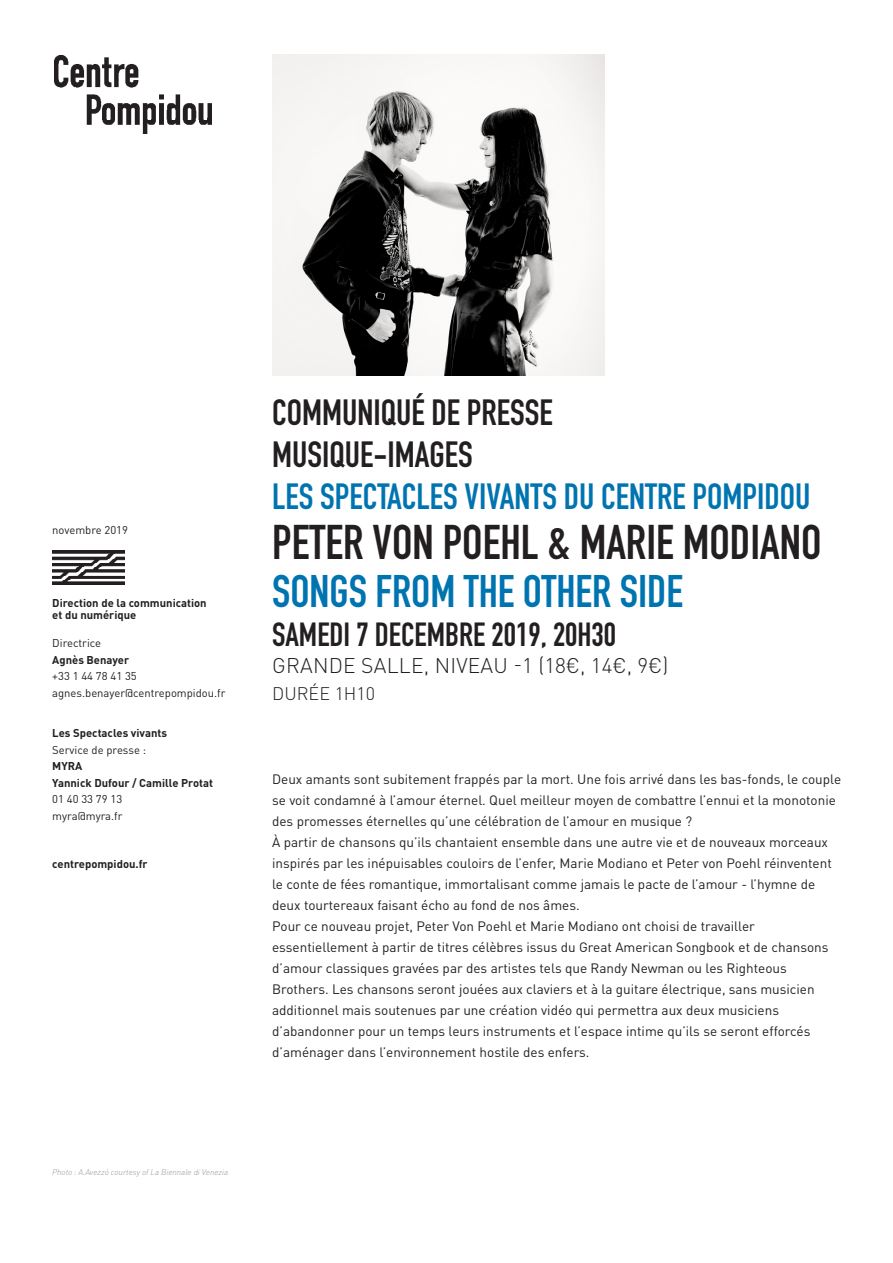
<style>
.page{position:relative;width:893px;height:1263px;background:#fff}
.page>*{position:absolute;margin:0;border:0;box-sizing:border-box;transform-origin:0 0}
.texte_courant{font:48px "DIN Engschrift Std";color:#231f20}
.texte_courant-2{font:45px "DIN Engschrift Std";color:#0074b0}
.texte_courant-3{font:36px "DIN Engschrift Std";color:#0074b0}
.texte_courant-4{font:36px "DIN Engschrift Std";color:#231f20}
.texte_courant-5{font:33px "DIN Engschrift Std";color:#231f20}
.texte_courant-6{font:300 21px "DINOT";letter-spacing:.01em;color:#231f20}
.texte_courant-7{font:300 18px "DINOT";color:#231f20}
.texte_courant-8{font:13.5px/21px "DINOT";color:#231f20}
.info_regul{font:11.25px/16.5px "DINOT";color:#231f20}
.info_bold{font:11.25px "DINOT";color:#231f20}
.info_bold-2{font:700 11.25px "DINOT";color:#231f20}
.info_regul-2{font:700 11.25px "DINOT";color:#231f20}
.info_bold-3{font:italic 300 8.25px "DINOT";color:#939598}
.s1{font-weight:700}
</style>
<div class="page">
<img style="left:272px;top:54px;width:333px;height:321px">
<img style="left:54px;top:56px;width:157px;height:78px">
<img style="left:52px;top:550px;width:73px;height:35px">
<p class="texte_courant-4" style="left:272px;top:391px;width:282px">COMMUNIQUÉ DE PRESSE</p>
<p class="texte_courant-4" style="left:272px;top:433px;width:202px">MUSIQUE-IMAGES</p>
<p class="texte_courant-3" style="left:272px;top:475px;width:540px">LES SPECTACLES VIVANTS DU CENTRE POMPIDOU</p>
<p class="info_regul" style="left:52px;top:521px;width:77px">novembre 2019</p>
<p class="texte_courant" style="left:272px;top:514px;width:551px">PETER VON POEHL &amp; MARIE MODIANO</p>
<p class="texte_courant-2" style="left:272px;top:565px;width:412px">SONGS FROM THE OTHER SIDE</p>
<p class="texte_courant-5" style="left:272px;top:615px;width:345px">SAMEDI 7 DECEMBRE 2019, 20H30</p>
<p class="texte_courant-6" style="left:272px;top:653px;width:398px">GRANDE SALLE, NIVEAU -1 (18€, 14€, 9€)</p>
<p class="texte_courant-7" style="left:272px;top:683px;width:104px">DURÉE 1H10</p>
<p class="info_bold-2" style="left:52px;top:595px;width:156px">Direction de la communication</p>
<p class="info_bold-2" style="left:52px;top:607px;width:86px">et du numérique</p>
<p class="info_bold" style="left:52px;top:636px;width:50px">Directrice</p>
<p class="info_bold-2" style="left:52px;top:652px;width:78px">Agnès Benayer</p>
<p class="info_bold" style="left:52px;top:669px;width:86px">+33 1 44 78 41 35</p>
<p class="info_bold" style="left:52px;top:686px;width:175px">agnes.benayer@centrepompidou.fr</p>
<p class="info_regul-2" style="left:52px;top:726px;width:116px">Les Spectacles vivants</p>
<p class="info_regul" style="left:52px;top:741px;width:162px">Service de presse :<br><span class="s1">MYRA<br>Yannick Dufour / Camille Protat<br></span>01 40 33 79 13<br>myra@myra.fr</p>
<p class="info_regul-2" style="left:52px;top:856px;width:97px">centrepompidou.fr</p>
<p class="texte_courant-8" style="left:272px;top:769px;width:570px">Deux amants sont subitement frappés par la mort. Une fois arrivé dans les bas-fonds, le couple se voit condamné à l’amour éternel. Quel meilleur moyen de combattre l’ennui et la monotonie des promesses éternelles qu’une célébration de l’amour en musique ?</p>
<p class="texte_courant-8" style="left:272px;top:832px;width:561px">À partir de chansons qu’ils chantaient ensemble dans une autre vie et de nouveaux morceaux inspirés par les inépuisables couloirs de l’enfer, Marie Modiano et Peter von Poehl réinventent le conte de fées romantique, immortalisant comme jamais le pacte de l’amour - l’hymne de deux tourtereaux faisant écho au fond de nos âmes.</p>
<p class="texte_courant-8" style="left:272px;top:916px;width:558px">Pour ce nouveau projet, Peter Von Poehl et Marie Modiano ont choisi de travailler essentiellement à partir de titres célèbres issus du Great American Songbook et de chansons d’amour classiques gravées par des artistes tels que Randy Newman ou les Righteous Brothers. Les chansons seront jouées aux claviers et à la guitare électrique, sans musicien additionnel mais soutenues par une création vidéo qui permettra aux deux musiciens d’abandonner pour un temps leurs instruments et l’espace intime qu’ils se seront efforcés d’aménager dans l’environnement hostile des enfers.</p>
<p class="info_bold-3" style="left:52px;top:1167px;width:177px">Photo : A.Avezzó courtesy of La Biennale di Venezia</p>
</div>
